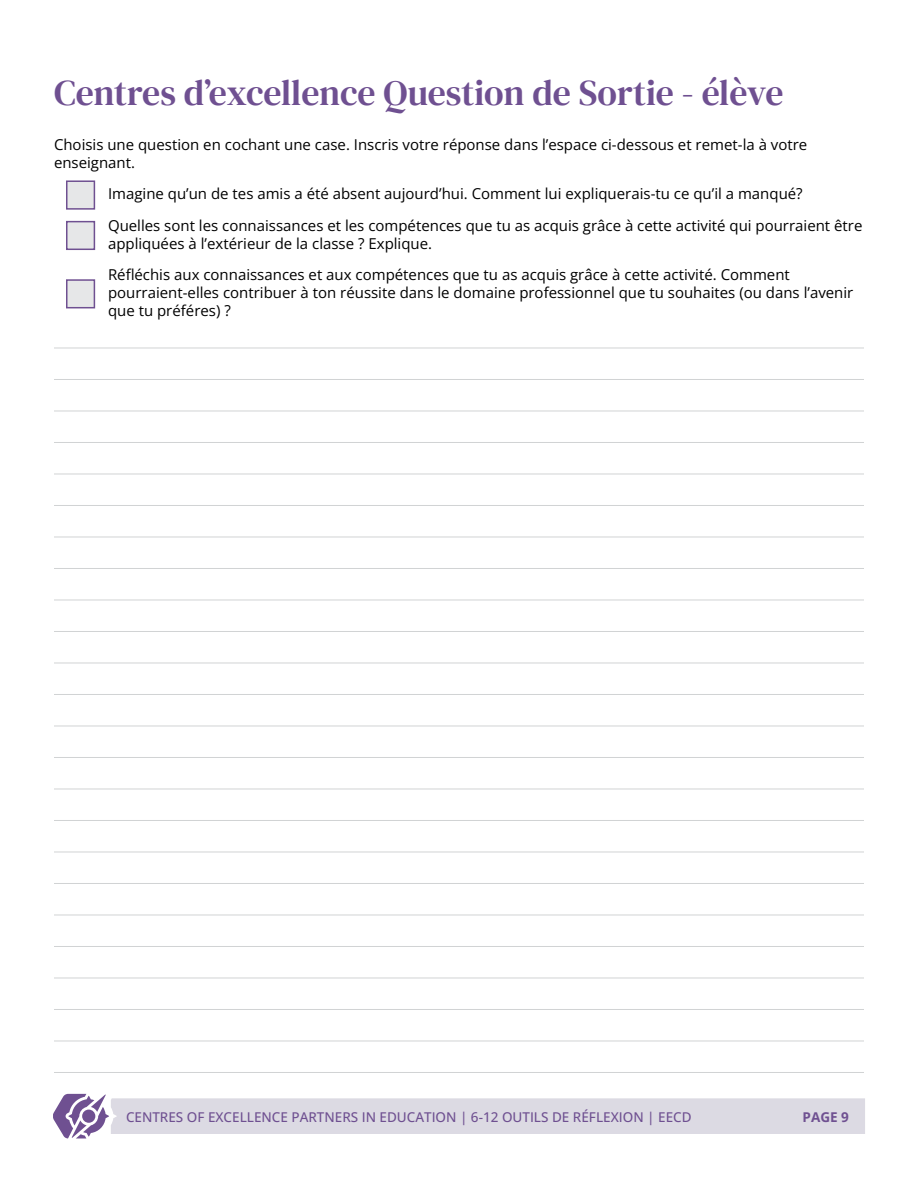
<style>
.page{position:relative;width:918px;height:1188px;background:#fff}
.page>*{position:absolute;margin:0;border:0;box-sizing:border-box;transform-origin:0 0}
.t1{font:36px "DM Serif Text";color:#6f5091}
.t2{font:15px/18px "Open Sans";color:#000}
.t3{font:500 13.5px "Open Sans";color:#6f5091}
.t4{font:700 13.5px "Open Sans";color:#6f5091}
</style>
<div class="page">
<svg style="left:53px;top:1094px;width:812px;height:44px"></svg>
<div style="left:82px;top:1110px;width:13px;height:13px;background:#6f5091;border-radius:50%"></div>
<hr style="left:54px;top:348px;width:810px;height:1px;background:#d1d3d4">
<hr style="left:54px;top:379px;width:810px;height:1px;background:#d1d3d4">
<hr style="left:54px;top:411px;width:810px;height:1px;background:#d1d3d4">
<hr style="left:54px;top:442px;width:810px;height:1px;background:#d1d3d4">
<hr style="left:54px;top:474px;width:810px;height:1px;background:#d1d3d4">
<hr style="left:54px;top:505px;width:810px;height:1px;background:#d1d3d4">
<hr style="left:54px;top:537px;width:810px;height:1px;background:#d1d3d4">
<hr style="left:54px;top:568px;width:810px;height:1px;background:#d1d3d4">
<hr style="left:54px;top:600px;width:810px;height:1px;background:#d1d3d4">
<hr style="left:54px;top:631px;width:810px;height:1px;background:#d1d3d4">
<hr style="left:54px;top:663px;width:810px;height:1px;background:#d1d3d4">
<hr style="left:54px;top:694px;width:810px;height:1px;background:#d1d3d4">
<hr style="left:54px;top:726px;width:810px;height:1px;background:#d1d3d4">
<hr style="left:54px;top:757px;width:810px;height:1px;background:#d1d3d4">
<hr style="left:54px;top:789px;width:810px;height:1px;background:#d1d3d4">
<hr style="left:54px;top:820px;width:810px;height:1px;background:#d1d3d4">
<hr style="left:54px;top:852px;width:810px;height:1px;background:#d1d3d4">
<hr style="left:54px;top:883px;width:810px;height:1px;background:#d1d3d4">
<hr style="left:54px;top:915px;width:810px;height:1px;background:#d1d3d4">
<hr style="left:54px;top:946px;width:810px;height:1px;background:#d1d3d4">
<hr style="left:54px;top:978px;width:810px;height:1px;background:#d1d3d4">
<hr style="left:54px;top:1009px;width:810px;height:1px;background:#d1d3d4">
<hr style="left:54px;top:1041px;width:810px;height:1px;background:#d1d3d4">
<hr style="left:54px;top:1072px;width:810px;height:1px;background:#d1d3d4">
<div style="left:66px;top:180px;width:29px;height:30px;background:#e6e7e8;border:2px solid #6f5091"></div>
<div style="left:66px;top:221px;width:29px;height:29px;background:#e6e7e8;border:2px solid #6f5091"></div>
<div style="left:66px;top:279px;width:29px;height:29px;background:#e6e7e8;border:2px solid #6f5091"></div>
<h1 class="t1" style="left:54px;top:72px;width:731px">Centres d’excellence Question de Sortie - élève</h1>
<p class="t2" style="left:54px;top:135px;width:755px">Choisis une question en cochant une case. Inscris votre réponse dans l’espace ci-dessous et remet-la à votre enseignant.</p>
<p class="t2" style="left:108px;top:178px;width:756px;line-height:31.5px">Imagine qu’un de tes amis a été absent aujourd’hui. Comment lui expliquerais-tu ce qu’il a manqué?<br>Quelles sont les connaissances et les compétences que tu as acquis grâce à cette activité qui pourraient être</p>
<p class="t2" style="left:108px;top:227px;width:683px;line-height:31.5px">appliquées à l’extérieur de la classe ? Explique.<br>Réfléchis aux connaissances et aux compétences que tu as acquis grâce à cette activité. Comment</p>
<p class="t2" style="left:108px;top:283px;width:747px">pourraient-elles contribuer à ton réussite dans le domaine professionnel que tu souhaites (ou dans l’avenir que tu préféres) ?</p>
<p class="t3" style="left:126px;top:1108px;width:567px">CENTRES OF EXCELLENCE PARTNERS IN EDUCATION | 6-12 OUTILS DE RÉFLEXION | EECD</p>
<p class="t4" style="left:803px;top:1108px;width:48px">PAGE 9</p>
</div>
